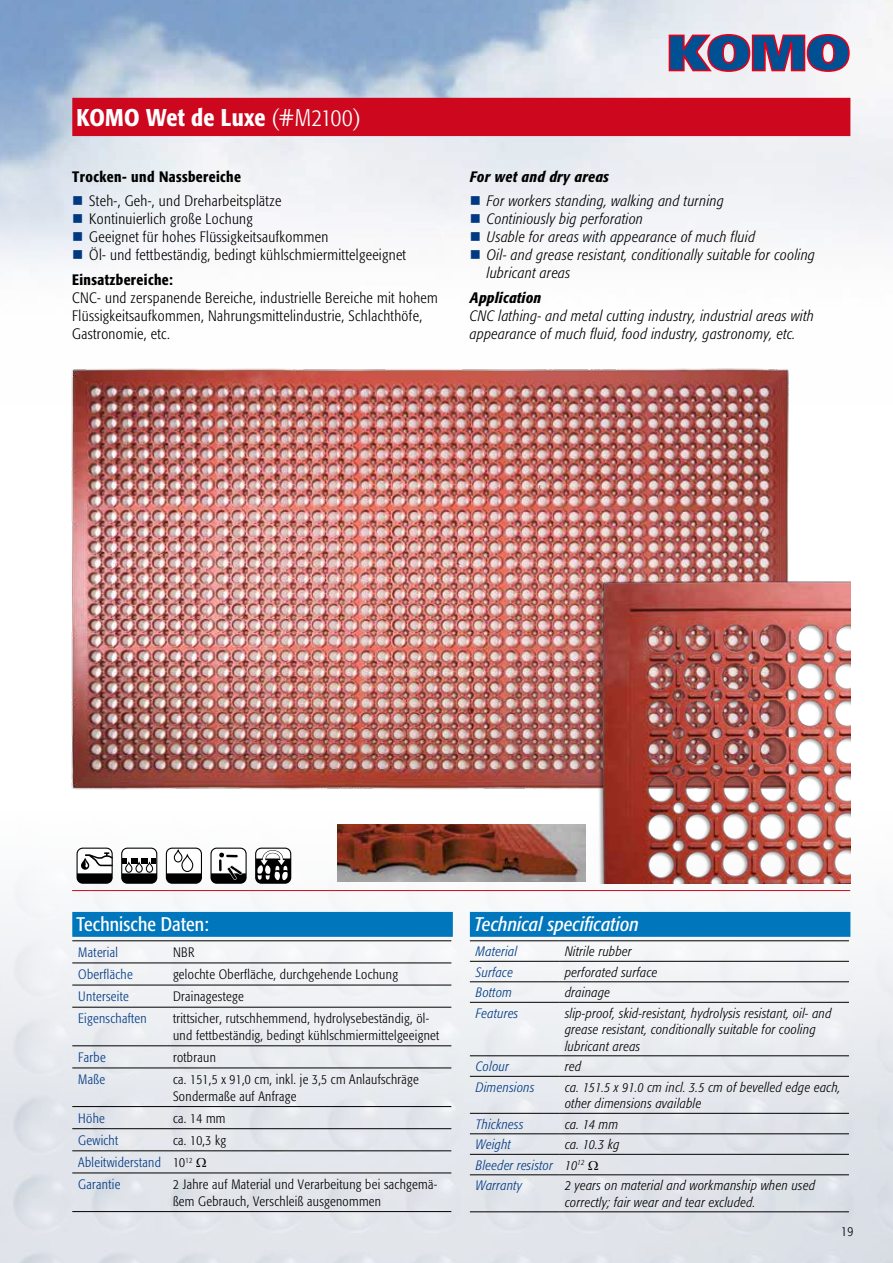
<style>
.page{position:relative;width:893px;height:1263px;background:#fff}
.page>*{position:absolute;margin:0;border:0;box-sizing:border-box;transform-origin:0 0}
.t1{font:500 condensed 24px "Formata";letter-spacing:.01em;color:#fff}
.t2{font:italic condensed 19.5px "Formata";letter-spacing:.01em;color:#fff}
.t3{font:condensed 19.5px "Formata";letter-spacing:.005em;color:#fff}
.t4{font:300 condensed 15px/18px "Formata";letter-spacing:.025em;color:#000}
.t5{font:italic 300 condensed 15px/18px "Formata";letter-spacing:.025em;color:#000}
.t6{font:500 condensed 15px "Formata";letter-spacing:.025em;color:#000}
.t7{font:italic 500 condensed 15px "Formata";letter-spacing:.025em;color:#000}
.t8{font:300 condensed 13.5px/16.5px "Formata";letter-spacing:.025em;color:#000}
.t9{font:italic 300 condensed 13.5px/16.5px "Formata";letter-spacing:.025em;color:#000}
.t10{font:300 condensed 13.5px/22px "Formata";letter-spacing:.025em;color:#003882}
.t11{font:italic 300 condensed 13.5px/20.5px "Formata";letter-spacing:.025em;color:#003882}
.s1{font-weight:300}
.s2{color:#000}
</style>
<div class="page">
<img style="left:0;top:800px;width:893px;height:463px">
<svg style="left:668px;top:33px;width:182px;height:40px"></svg>
<svg style="left:77px;top:848px;width:36px;height:36px"></svg>
<svg style="left:121px;top:848px;width:36px;height:36px"></svg>
<svg style="left:166px;top:848px;width:36px;height:36px"></svg>
<svg style="left:210px;top:848px;width:37px;height:36px"></svg>
<svg style="left:255px;top:848px;width:36px;height:36px"></svg>
<hr style="left:72px;top:962px;width:95px;height:1px;background:#000">
<hr style="left:167px;top:962px;width:284px;height:1px;background:#000">
<hr style="left:72px;top:985px;width:95px;height:1px;background:#000">
<hr style="left:167px;top:985px;width:284px;height:1px;background:#000">
<hr style="left:72px;top:1007px;width:95px;height:1px;background:#000">
<hr style="left:167px;top:1007px;width:284px;height:1px;background:#000">
<hr style="left:72px;top:1045px;width:95px;height:1px;background:#000">
<hr style="left:167px;top:1045px;width:284px;height:1px;background:#000">
<hr style="left:72px;top:1067px;width:95px;height:1px;background:#000">
<hr style="left:167px;top:1067px;width:284px;height:1px;background:#000">
<hr style="left:72px;top:1106px;width:95px;height:1px;background:#000">
<hr style="left:167px;top:1106px;width:284px;height:1px;background:#000">
<hr style="left:72px;top:1128px;width:95px;height:1px;background:#000">
<hr style="left:167px;top:1128px;width:284px;height:1px;background:#000">
<hr style="left:72px;top:1150px;width:95px;height:1px;background:#000">
<hr style="left:167px;top:1150px;width:284px;height:1px;background:#000">
<hr style="left:72px;top:1172px;width:95px;height:1px;background:#000">
<hr style="left:167px;top:1172px;width:284px;height:1px;background:#000">
<hr style="left:72px;top:1211px;width:95px;height:1px;background:#000">
<hr style="left:167px;top:1211px;width:284px;height:1px;background:#000">
<hr style="left:72px;top:940px;width:95px;height:1px;background:#000">
<hr style="left:167px;top:940px;width:284px;height:1px;background:#000">
<hr style="left:470px;top:961px;width:89px;height:1px;background:#000">
<hr style="left:559px;top:961px;width:290px;height:1px;background:#000">
<hr style="left:470px;top:981px;width:89px;height:1px;background:#000">
<hr style="left:559px;top:981px;width:290px;height:1px;background:#000">
<hr style="left:470px;top:1002px;width:89px;height:1px;background:#000">
<hr style="left:559px;top:1002px;width:290px;height:1px;background:#000">
<hr style="left:470px;top:1055px;width:89px;height:1px;background:#000">
<hr style="left:559px;top:1055px;width:290px;height:1px;background:#000">
<hr style="left:470px;top:1076px;width:89px;height:1px;background:#000">
<hr style="left:559px;top:1076px;width:290px;height:1px;background:#000">
<hr style="left:470px;top:1113px;width:89px;height:1px;background:#000">
<hr style="left:559px;top:1113px;width:290px;height:1px;background:#000">
<hr style="left:470px;top:1133px;width:89px;height:1px;background:#000">
<hr style="left:559px;top:1133px;width:290px;height:1px;background:#000">
<hr style="left:470px;top:1154px;width:89px;height:1px;background:#000">
<hr style="left:559px;top:1154px;width:290px;height:1px;background:#000">
<hr style="left:470px;top:1174px;width:89px;height:1px;background:#000">
<hr style="left:559px;top:1174px;width:290px;height:1px;background:#000">
<hr style="left:470px;top:1211px;width:89px;height:1px;background:#000">
<hr style="left:559px;top:1211px;width:290px;height:1px;background:#000">
<hr style="left:470px;top:940px;width:89px;height:1px;background:#000">
<hr style="left:559px;top:940px;width:290px;height:1px;background:#000">
<hr style="left:72px;top:890px;width:778px;height:1px;background:#cd071e">
<img style="left:71px;top:368px;width:718px;height:422px">
<img style="left:592px;top:575px;width:258px;height:308px">
<img style="left:337px;top:825px;width:248px;height:57px">
<div style="left:72px;top:98px;width:778px;height:38px;background:#cd071e"></div>
<div style="left:72px;top:912px;width:381px;height:25px;background:#0076bd"></div>
<div style="left:470px;top:912px;width:380px;height:25px;background:#0076bd"></div>
<svg style="left:74px;top:196px;width:8px;height:9px"></svg>
<svg style="left:74px;top:214px;width:8px;height:9px"></svg>
<svg style="left:74px;top:232px;width:8px;height:9px"></svg>
<svg style="left:74px;top:250px;width:8px;height:9px"></svg>
<svg style="left:197px;top:1158px;width:9px;height:9px"></svg>
<svg style="left:471px;top:196px;width:9px;height:9px"></svg>
<svg style="left:471px;top:214px;width:9px;height:9px"></svg>
<svg style="left:589px;top:1160px;width:9px;height:9px"></svg>
<h1 class="t1" style="left:77px;top:103px;width:286px">KOMO Wet de Luxe <span class="s1">(#M2100)</span></h1>
<p class="t6" style="left:72px;top:168px;width:170px">Trocken- und Nassbereiche</p>
<p class="t4" style="left:89px;top:192px;width:318px">Steh-, Geh-, und Dreharbeitsplätze<br>Kontinuierlich große Lochung<br>Geeignet für hohes Flüssigkeitsaufkommen<br>Öl- und fettbeständig, bedingt kühlschmiermittelgeeignet</p>
<p class="t6" style="left:72px;top:270px;width:102px">Einsatzbereiche:</p>
<p class="t4" style="left:72px;top:289px;width:367px">CNC- und zerspanende Bereiche, industrielle Bereiche mit hohem<br>Flüssigkeitsaufkommen, Nahrungsmittelindustrie, Schlachthöfe,<br>Gastronomie, etc.</p>
<p class="t7" style="left:470px;top:168px;width:141px">For wet and dry areas</p>
<p class="t5" style="left:487px;top:192px;width:330px">For workers standing, walking and turning<br>Continiously big perforation<br>Usable for areas with appearance of much fluid<br>Oil- and grease resistant, conditionally suitable for cooling lubricant areas</p>
<p class="t7" style="left:470px;top:288px;width:73px">Application</p>
<p class="t5" style="left:470px;top:307px;width:346px">CNC lathing- and metal cutting industry, industrial areas with appearance of much fluid, food industry, gastronomy, etc.</p>
<h2 class="t3" style="left:77px;top:912px;width:134px">Technische Daten:</h2>
<h2 class="t2" style="left:474px;top:912px;width:166px">Technical specification</h2>
<p class="t10" style="left:78px;top:941px;width:41px">Material</p>
<p class="t8" style="left:173px;top:944px;width:23px">NBR</p>
<p class="t10" style="left:78px;top:963px;width:56px">Oberfläche</p>
<p class="t8" style="left:173px;top:966px;width:226px">gelochte Oberfläche, durchgehende Lochung</p>
<p class="t10" style="left:78px;top:985px;width:52px">Unterseite</p>
<p class="t8" style="left:173px;top:988px;width:72px">Drainagestege</p>
<p class="t10" style="left:78px;top:1008px;width:70px">Eigenschaften</p>
<p class="t8" style="left:173px;top:1010px;width:268px">trittsicher, rutschhemmend, hydrolysebeständig, öl&shy;und fettbeständig, bedingt kühlschmiermittelgeeignet</p>
<p class="t10" style="left:78px;top:1046px;width:29px">Farbe</p>
<p class="t8" style="left:173px;top:1049px;width:44px">rotbraun</p>
<p class="t10" style="left:78px;top:1068px;width:28px">Maße</p>
<p class="t8" style="left:173px;top:1071px;width:247px">ca. 151,5 x 91,0 cm, inkl. je 3,5 cm Anlaufschräge<br>Sondermaße auf Anfrage</p>
<p class="t10" style="left:78px;top:1107px;width:28px">Höhe</p>
<p class="t8" style="left:173px;top:1110px;width:54px">ca. 14 mm</p>
<p class="t10" style="left:78px;top:1129px;width:41px">Gewicht</p>
<p class="t10" style="left:78px;top:1129px;width:149px;text-indent:95px"><span class="s2">ca. 10,3 kg<br></span>Ableitwiderstand <span class="s2">10</span><sup>12<br></sup>Garantie</p>
<p class="t8" style="left:173px;top:1176px;width:266px">2 Jahre auf Material und Verarbeitung bei sachgemä&shy;ßem Gebrauch, Verschleiß ausgenommen</p>
<p class="t11" style="left:476px;top:941px;width:43px">Material</p>
<p class="t9" style="left:565px;top:943px;width:68px">Nitrile rubber</p>
<p class="t11" style="left:476px;top:962px;width:39px">Surface</p>
<p class="t9" style="left:565px;top:964px;width:94px">perforated surface</p>
<p class="t11" style="left:476px;top:982px;width:38px">Bottom</p>
<p class="t9" style="left:565px;top:984px;width:47px">drainage</p>
<p class="t11" style="left:476px;top:1003px;width:44px">Features</p>
<p class="t9" style="left:565px;top:1005px;width:268px">slip-proof, skid-resistant, hydrolysis resistant, oil- and grease resistant, conditionally suitable for cooling lubricant areas</p>
<p class="t11" style="left:476px;top:1056px;width:35px">Colour</p>
<p class="t9" style="left:565px;top:1058px;width:18px">red</p>
<p class="t11" style="left:476px;top:1077px;width:60px">Dimensions</p>
<p class="t9" style="left:565px;top:1079px;width:277px">ca. 151.5 x 91.0 cm incl. 3.5 cm of bevelled edge each, other dimensions available</p>
<p class="t11" style="left:476px;top:1114px;width:49px">Thickness</p>
<p class="t9" style="left:565px;top:1116px;width:55px">ca. 14 mm</p>
<p class="t11" style="left:476px;top:1134px;width:37px">Weight</p>
<p class="t11" style="left:476px;top:1134px;width:145px;text-indent:89px"><span class="s2">ca. 10.3 kg<br></span>Bleeder resistor <span class="s2">10</span><sup>12<br></sup>Warranty</p>
<p class="t9" style="left:565px;top:1177px;width:252px">2 years on material and workmanship when used correctly; fair wear and tear excluded.</p>
<p class="t8" style="left:841px;top:1223px;width:14px">19</p>
</div>
